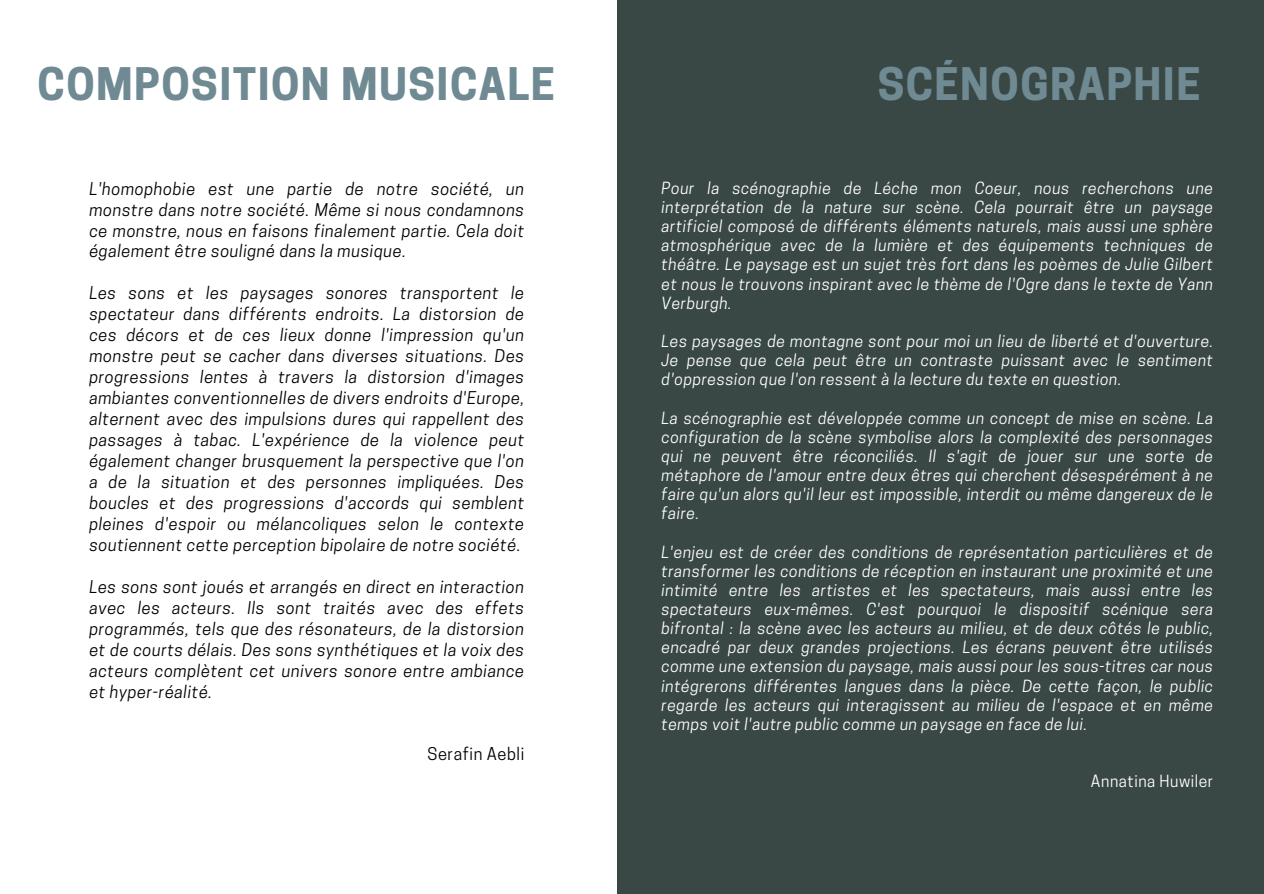
<style>
.page{position:relative;width:1264px;height:894px;background:#fff}
.page>*{position:absolute;margin:0;border:0;box-sizing:border-box;transform-origin:0 0}
.t1{font:700 42.15px "Cooper Hewitt";letter-spacing:.035em;color:#6f8a93}
.t2{font:italic 16.5px/21px "Cooper Hewitt";letter-spacing:.035em;color:#000;text-align:justify}
.t3{font:16.5px "Cooper Hewitt";letter-spacing:.035em;color:#000}
.t4{font:italic 15.75px/19.2px "Cooper Hewitt";letter-spacing:.035em;color:#fff;text-align:justify}
.t5{font:15.75px "Cooper Hewitt";letter-spacing:.035em;color:#fff}
</style>
<div class="page">
<div style="left:617px;top:0;width:646px;height:893px;background:#3a4845"></div>
<p class="t1" style="left:37px;top:68px;width:519px">COMPOSITION MUSICALE</p>
<h1 class="t2" style="left:89px;top:180px;width:436px">L'homophobie est une partie de notre société, un monstre dans notre société. Même si nous condamnons ce monstre, nous en faisons finalement partie. Cela doit également être souligné dans la musique.</h1>
<p class="t2" style="left:89px;top:285px;width:436px">Les sons et les paysages sonores transportent le spectateur dans différents endroits. La distorsion de ces décors et de ces lieux donne l'impression qu'un monstre peut se cacher dans diverses situations. Des progressions lentes à travers la distorsion d'images ambiantes conventionnelles de divers endroits d'Europe, alternent avec des impulsions dures qui rappellent des passages à tabac. L'expérience de la violence peut également changer brusquement la perspective que l'on a de la situation et des personnes impliquées. Des boucles et des progressions d'accords qui semblent pleines d'espoir ou mélancoliques selon le contexte soutiennent cette perception bipolaire de notre société.</p>
<p class="t2" style="left:89px;top:578px;width:436px">Les sons sont joués et arrangés en direct en interaction avec les acteurs. Ils sont traités avec des effets programmés, tels que des résonateurs, de la distorsion et de courts délais. Des sons synthétiques et la voix des acteurs complètent cet univers sonore entre ambiance et hyper-réalité.</p>
<p class="t3" style="left:427px;top:747px;width:98px">Serafin Aebli</p>
<p class="t1" style="left:877px;top:68px;width:324px">SCÉNOGRAPHIE</p>
<h1 class="t4" style="left:661px;top:180px;width:553px">Pour la scénographie de Léche mon Coeur, nous recherchons une interprétation de la nature sur scène. Cela pourrait être un paysage artificiel composé de différents éléments naturels, mais aussi une sphère atmosphérique avec de la lumière et des équipements techniques de théâtre. Le paysage est un sujet très fort dans les poèmes de Julie Gilbert et nous le trouvons inspirant avec le thème de l'Ogre dans le texte de Yann Verburgh.</h1>
<p class="t4" style="left:661px;top:333px;width:553px">Les paysages de montagne sont pour moi un lieu de liberté et d'ouverture.<br>Je pense que cela peut être un contraste puissant avec le sentiment d'oppression que l'on ressent à la lecture du texte en question.</p>
<p class="t4" style="left:661px;top:410px;width:553px">La scénographie est développée comme un concept de mise en scène. La configuration de la scène symbolise alors la complexité des personnages qui ne peuvent être réconciliés. Il s'agit de jouer sur une sorte de métaphore de l'amour entre deux êtres qui cherchent désespérément à ne faire qu'un alors qu'il leur est impossible, interdit ou même dangereux de le faire.</p>
<p class="t4" style="left:661px;top:544px;width:553px">L'enjeu est de créer des conditions de représentation particulières et de transformer les conditions de réception en instaurant une proximité et une intimité entre les artistes et les spectateurs, mais aussi entre les spectateurs eux-mêmes. C'est pourquoi le dispositif scénique sera bifrontal : la scène avec les acteurs au milieu, et de deux côtés le public, encadré par deux grandes projections. Les écrans peuvent être utilisés comme une extension du paysage, mais aussi pour les sous-titres car nous intégrerons différentes langues dans la pièce. De cette façon, le public regarde les acteurs qui interagissent au milieu de l'espace et en même temps voit l'autre public comme un paysage en face de lui.</p>
<p class="t5" style="left:1090px;top:775px;width:124px">Annatina Huwiler</p>
</div>
